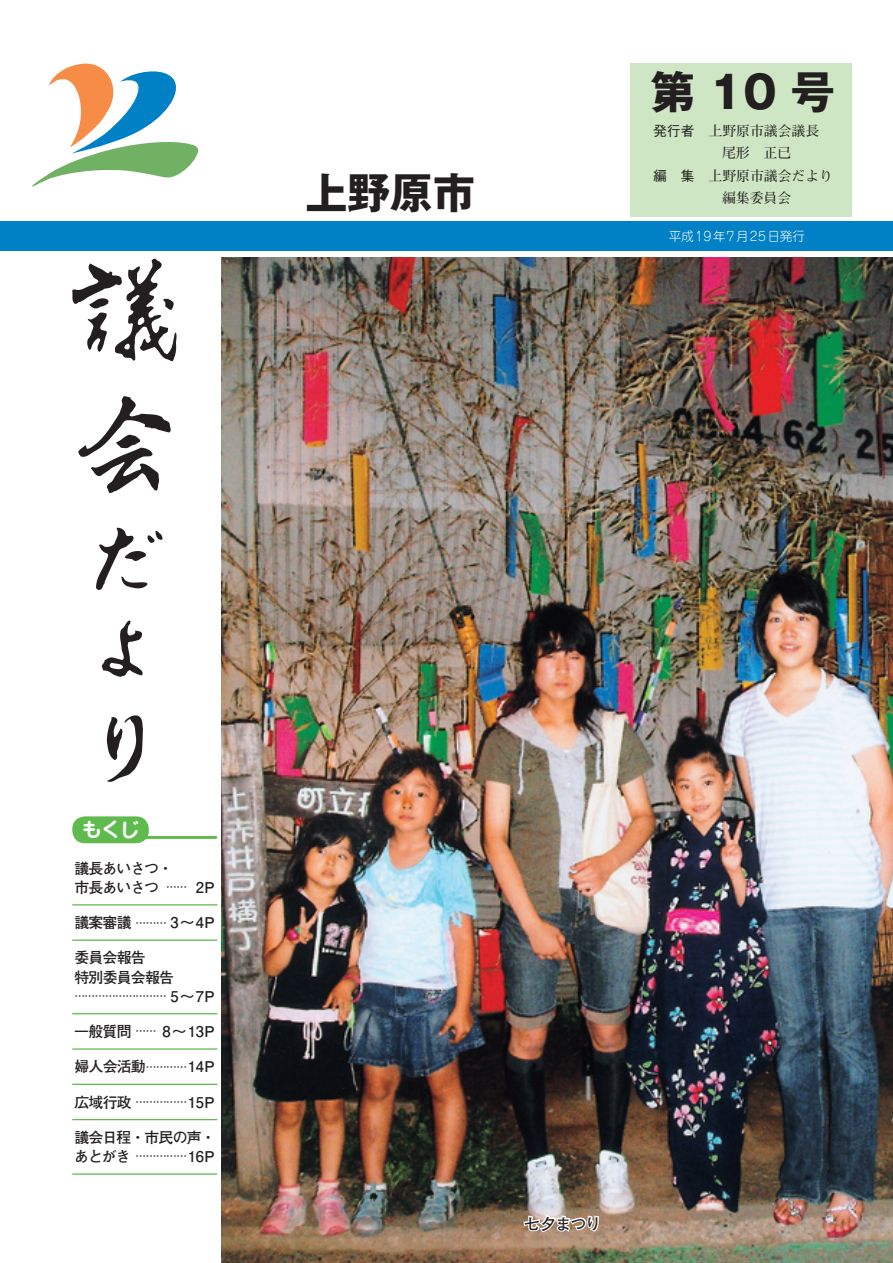
<style>
.page{position:relative;width:893px;height:1263px;background:#fff}
.page>*{position:absolute;margin:0;border:0;box-sizing:border-box;transform-origin:0 0}
.t1{font:700 44.7px "Gothic MB101";color:#231f20}
.t2{font:700 42.45px "Gothic MB101";color:#231f20}
.t3{font:700 20.25px "Jun 501";color:#fff}
.t4{font:700 15.9px "Futo Go B101 Pro";letter-spacing:-.055em;color:#231f20}
.t5{font:700 14.85px/19.2px "Futo Go B101 Pro";letter-spacing:-.05em;color:#231f20;text-align:right}
.t6{font:700 13.8px/22.8px "Futo Min A101 Pro";color:#231f20}
.t7{font:500 13.8px "Gothic BBB Pro";color:#231f20}
.t8{font:300 12.75px "Jun 101 Pro";letter-spacing:.095em;color:#fff}
.t9{font:700 10.65px "Futo Go B101 Pro";color:#231f20}
</style>
<div class="page">
<div style="left:0;top:221px;width:893px;height:30px;background:#0080c5"></div>
<div style="left:631px;top:64px;width:221px;height:153px;background:#cee6c3"></div>
<svg style="left:32px;top:64px;width:166px;height:122px"></svg>
<svg style="left:72px;top:816px;width:77px;height:27px;background:#6bc05c"></svg>
<hr style="left:143px;top:836px;width:74px;height:3px;background:#5fbb4e">
<svg style="left:107px;top:715px;width:36px;height:67px"></svg>
<svg style="left:102px;top:620px;width:41px;height:57px"></svg>
<svg style="left:96px;top:528px;width:67px;height:62px"></svg>
<svg style="left:78px;top:396px;width:93px;height:97px"></svg>
<svg style="left:72px;top:259px;width:105px;height:102px"></svg>
<img style="left:221px;top:257px;width:672px;height:1006px">
<svg style="left:522px;top:1213px;width:78px;height:21px"></svg>
<hr style="left:72px;top:904px;width:145px;height:1px;background:#5fbb4e">
<hr style="left:72px;top:939px;width:145px;height:2px;background:#5fbb4e">
<hr style="left:72px;top:1013px;width:145px;height:1px;background:#5fbb4e">
<hr style="left:72px;top:1048px;width:145px;height:2px;background:#5fbb4e">
<hr style="left:72px;top:1084px;width:145px;height:1px;background:#5fbb4e">
<hr style="left:72px;top:1119px;width:145px;height:1px;background:#5fbb4e">
<hr style="left:72px;top:1173px;width:145px;height:2px;background:#5fbb4e">
<h2 class="t2" style="left:305px;top:163px;width:172px">上野原市</h2>
<h1 class="t1" style="left:651px;top:60px;width:186px">第10 号</h1>
<p class="t7" style="left:653px;top:120px;width:43px">発行者</p>
<p class="t7" style="left:653px;top:165px;width:43px">編　集</p>
<p class="t6" style="left:709px;top:118px;width:112px">上野原市議会議長</p>
<p class="t6" style="left:709px;top:140px;width:126px;text-indent:13px">尾形　正已<br>上野原市議会だより</p>
<p class="t6" style="left:722px;top:184px;width:71px">編集委員会</p>
<p class="t8" style="left:669px;top:226px;width:138px">平成19年7月25日発行</p>
<h3 class="t3" style="left:82px;top:815px;width:60px">もくじ</h3>
<p class="t5" style="left:74px;top:857px;width:100px">議長あいさつ・</p>
<p class="t5" style="left:74px;top:876px;width:86px">市長あいさつ</p>
<p class="t9" style="left:166px;top:879px;width:22px">……</p>
<p class="t5" style="left:196px;top:876px;width:20px">P2</p>
<p class="t5" style="left:74px;top:911px;width:59px">議案審議</p>
<p class="t5" style="left:74px;top:946px;width:73px">委員会報告</p>
<p class="t5" style="left:74px;top:965px;width:101px">特別委員会報告</p>
<p class="t5" style="left:170px;top:984px;width:46px">5 ～ P7</p>
<p class="t5" style="left:170px;top:911px;width:46px">3 ～ P4</p>
<p class="t9" style="left:136px;top:914px;width:33px">………</p>
<p class="t9" style="left:74px;top:987px;width:94px">………………………</p>
<p class="t5" style="left:163px;top:1020px;width:54px">8～13P</p>
<p class="t5" style="left:74px;top:1020px;width:59px">一般質問</p>
<p class="t9" style="left:136px;top:1023px;width:22px">……</p>
<p class="t5" style="left:74px;top:1055px;width:73px">婦人会活動</p>
<p class="t5" style="left:188px;top:1055px;width:28px">14P</p>
<p class="t9" style="left:146px;top:1058px;width:43px">…………</p>
<p class="t5" style="left:74px;top:1090px;width:59px">広域行政</p>
<p class="t5" style="left:74px;top:1126px;width:143px">議会日程・市民の声・<br>16P</p>
<p class="t5" style="left:188px;top:1090px;width:28px">15P</p>
<p class="t9" style="left:136px;top:1093px;width:53px">……………</p>
<p class="t5" style="left:74px;top:1145px;width:58px">あとがき</p>
<p class="t9" style="left:136px;top:1148px;width:53px">……………</p>
<p class="t4" style="left:524px;top:1211px;width:79px">七夕まつり</p>
</div>
